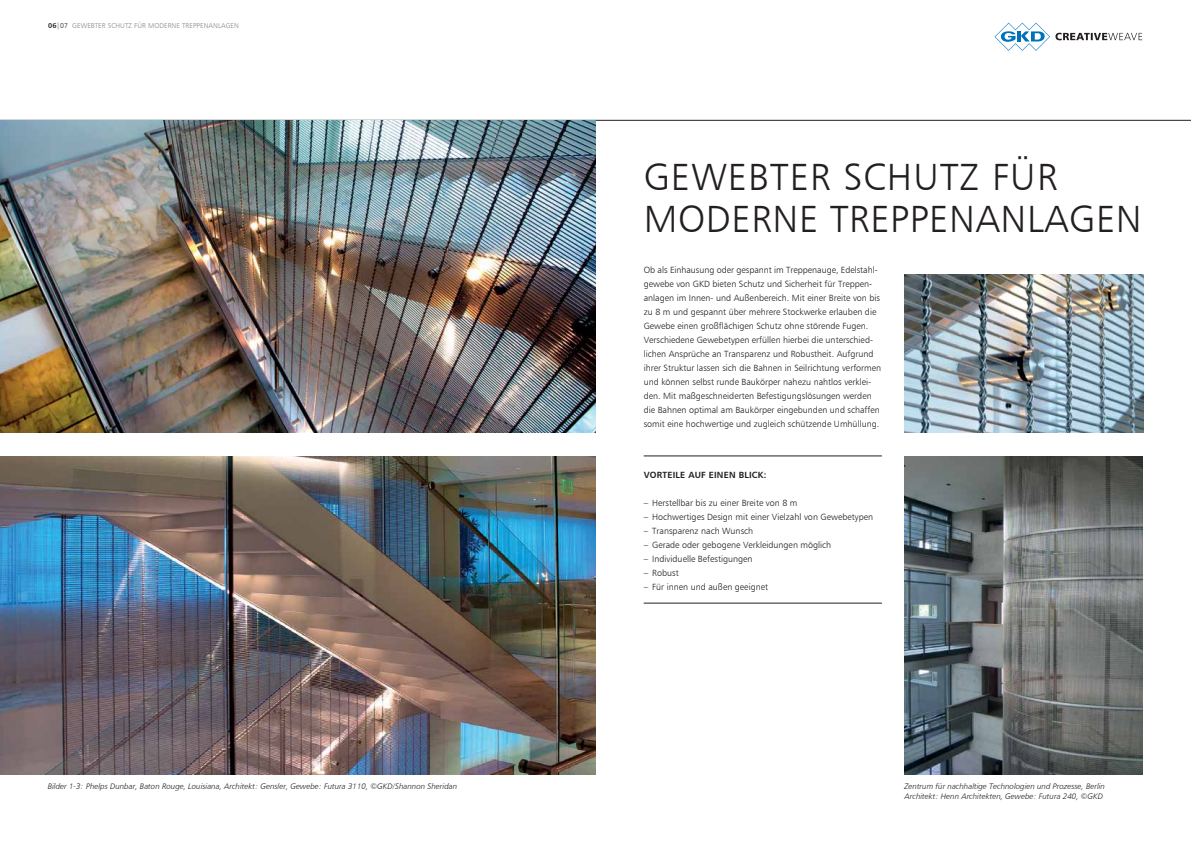
<style>
.page{position:relative;width:1191px;height:842px;background:#fff}
.page>*{position:absolute;margin:0;border:0;box-sizing:border-box;transform-origin:0 0}
.t1{font:38px/42px "Humanist 777 BT Light B";letter-spacing:.015em;color:#231f20}
.t2{font:9px/14px "Humanist 777 BT Light B";color:#231f20}
.t3{font:9px "Humanist 777 BT Bold B";letter-spacing:.02em;color:#231f20}
.t4{font:8px/10px "Humanist 777 BT Light Italic B";color:#231f20}
.t5{font:7px "Humanist 777 BT Light B";letter-spacing:.01em;color:#828487}
.s1{font-family:"Humanist 777 BT Bold B";color:#231f20}
.s2{color:#231f20}
</style>
<div class="page">
<hr style="left:595px;top:120px;width:596px;height:1px;background:#231f20">
<svg style="left:994px;top:23px;width:148px;height:28px"></svg>
<svg style="left:904px;top:432px;width:238px;height:1px"></svg>
<hr style="left:643px;top:456px;width:239px;height:1px;background:#231f20">
<hr style="left:643px;top:603px;width:239px;height:1px;background:#231f20">
<img style="left:904px;top:274px;width:239px;height:158px">
<img style="left:904px;top:456px;width:238px;height:318px">
<img style="left:0;top:120px;width:595px;height:312px">
<img style="left:0;top:456px;width:595px;height:318px">
<p class="t5" style="left:48px;top:21px;width:192px"><span class="s1">06</span><span class="s2">|07</span> GEWEBTER SCHUTZ FÜR MODERNE TREPPENANLAGEN</p>
<p class="t4" style="left:48px;top:781px;width:411px">Bilder 1-3: Phelps Dunbar, Baton Rouge, Louisiana, Architekt: Gensler, Gewebe: Futura 3110, ©GKD/Shannon Sheridan</p>
<h1 class="t1" style="left:643px;top:156px;width:499px">GEWEBTER SCHUTZ FÜR<br>MODERNE TREPPENANLAGEN</h1>
<p class="t2" style="left:643px;top:263px;width:239px">Ob als Einhausung oder gespannt im Treppenauge, Edelstahl&shy;gewebe von GKD bieten Schutz und Sicherheit für Treppen&shy;anlagen im Innen- und Außenbereich. Mit einer Breite von bis zu 8 m und gespannt über mehrere Stockwerke erlauben die Gewebe einen großflächigen Schutz ohne störende Fugen.<br>Verschiedene Gewebetypen erfüllen hierbei die unterschied&shy;lichen Ansprüche an Transparenz und Robustheit. Aufgrund ihrer Struktur lassen sich die Bahnen in Seilrichtung verformen und können selbst runde Baukörper nahezu nahtlos verklei&shy;den. Mit maßgeschneiderten Befestigungslösungen werden die Bahnen optimal am Baukörper eingebunden und schaffen somit eine hochwertige und zugleich schützende Umhüllung.</p>
<p class="t3" style="left:643px;top:469px;width:124px">VORTEILE AUF EINEN BLICK:</p>
<p class="t2" style="left:643px;top:495px;width:155px">– Herstellbar bis zu einer Breite von 8 m</p>
<p class="t2" style="left:643px;top:509px;width:231px">– Hochwertiges Design mit einer Vielzahl von Gewebetypen</p>
<p class="t2" style="left:643px;top:523px;width:111px">– Transparenz nach Wunsch</p>
<p class="t2" style="left:643px;top:537px;width:189px">– Gerade oder gebogene Verkleidungen möglich</p>
<p class="t2" style="left:643px;top:551px;width:110px">– Individuelle Befestigungen</p>
<p class="t2" style="left:643px;top:565px;width:37px">– Robust</p>
<p class="t2" style="left:643px;top:579px;width:126px">– Für innen und außen geeignet</p>
<p class="t4" style="left:904px;top:781px;width:202px">Zentrum für nachhaltige Technologien und Prozesse, Berlin<br>Architekt: Henn Architekten, Gewebe: Futura 240, ©GKD</p>
</div>
